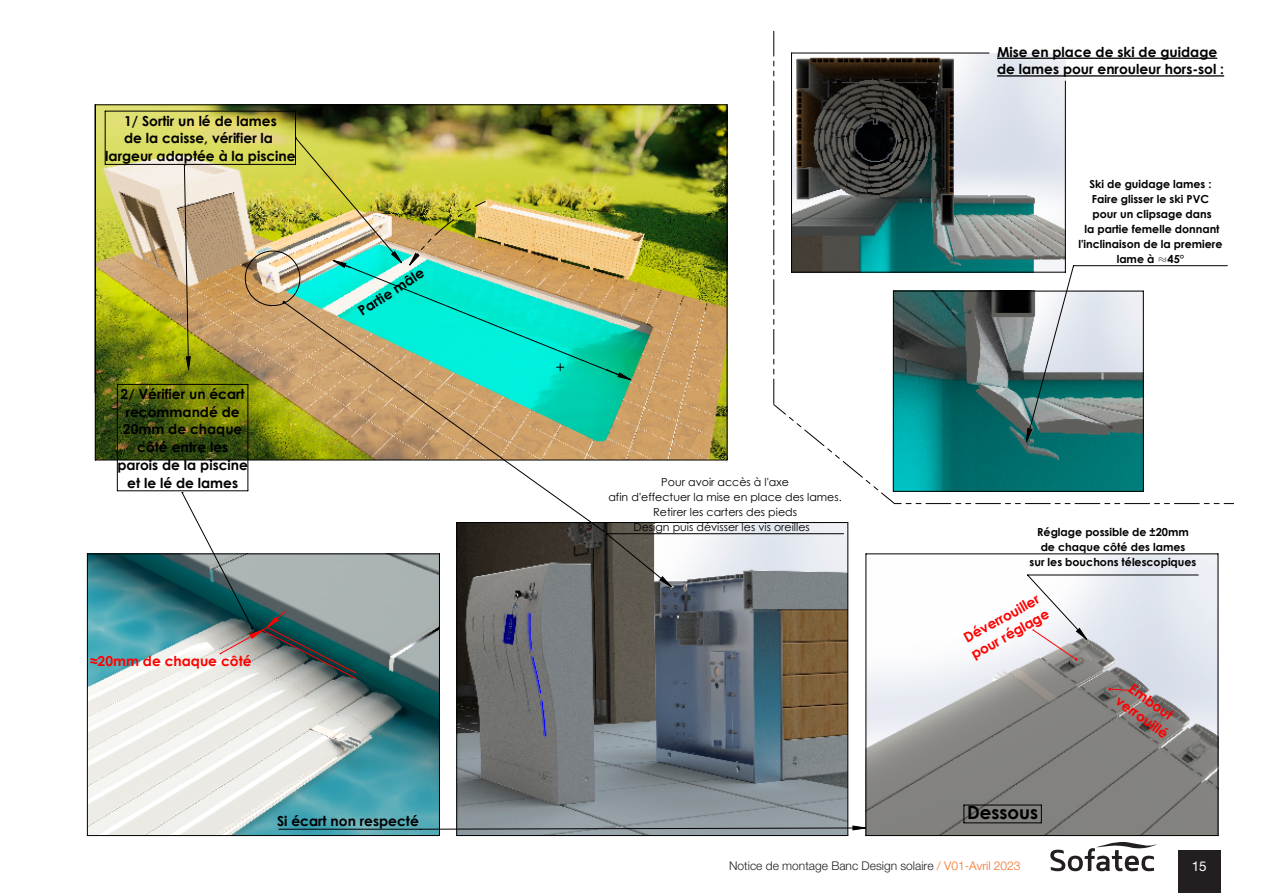
<style>
.page{position:relative;width:1263px;height:893px;background:#fff}
.page>*{position:absolute;margin:0;border:0;box-sizing:border-box;transform-origin:0 0}
.t1{font:700 18.3px "Century Gothic";color:#000}
.t2{font:700 13.8px/17.7px "Century Gothic";color:#000;text-align:center}
.t3{font:700 13.8px/17.7px "Century Gothic";color:#f00}
.t4{font:13.5px "Helvetica Neue LT 55 Rm";color:#fff}
.t5{font:12px "Helvetica Neue LT 45 Lt";color:#231f20}
.t6{font:700 11.1px/15px "Century Gothic";color:#000;text-align:center}
.t7{font:11.1px "Century Gothic";color:#000}
.s1{font-family:"Roman S";font-weight:400}
.s2{color:#f36e21}
</style>
<div class="page">
<img style="left:88px;top:554px;width:351px;height:281px">
<img style="left:866px;top:680px;width:352px;height:155px">
<img style="left:457px;top:691px;width:390px;height:144px">
<svg style="left:181px;top:491px;width:38px;height:138px"></svg>
<svg style="left:963px;top:805px;width:1px;height:18px"></svg>
<hr style="left:964px;top:805px;width:77px;height:1px;background:#000">
<svg style="left:1041px;top:805px;width:1px;height:18px"></svg>
<hr style="left:964px;top:822px;width:77px;height:1px;background:#000">
<img style="left:104px;top:110px;width:115px;height:381px">
<svg style="left:184px;top:164px;width:35px;height:217px;background:#c4b194"></svg>
<hr style="left:95px;top:104px;width:632px;height:1px;background:#000">
<hr style="left:95px;top:105px;width:1px;height:355px;background:#000">
<hr style="left:95px;top:460px;width:632px;height:1px;background:#000">
<hr style="left:87px;top:553px;width:352px;height:1px;background:#000">
<hr style="left:87px;top:554px;width:1px;height:281px;background:#000">
<hr style="left:87px;top:835px;width:352px;height:1px;background:#000">
<hr style="left:439px;top:554px;width:1px;height:281px;background:#000">
<hr style="left:865px;top:554px;width:1px;height:281px;background:#000">
<hr style="left:866px;top:835px;width:352px;height:1px;background:#000">
<hr style="left:1218px;top:554px;width:1px;height:281px;background:#000">
<hr style="left:457px;top:835px;width:391px;height:1px;background:#000">
<hr style="left:456px;top:522px;width:1px;height:313px;background:#000">
<hr style="left:847px;top:522px;width:1px;height:313px;background:#000">
<svg style="left:278px;top:825px;width:589px;height:6px;background:#6e888e"></svg>
<svg style="left:186px;top:253px;width:33px;height:127px;background:#b29b4f"></svg>
<img style="left:219px;top:30px;width:1015px;height:650px">
<svg style="left:267px;top:617px;width:844px;height:73px"></svg>
<div style="left:1178px;top:850px;width:42px;height:43px;background:#231f20"></div>
<svg style="left:1050px;top:842px;width:107px;height:29px"></svg>
<p class="t2" style="left:105px;top:111px;width:192px">1/ Sortir un lé de lames<br>de la caisse, vérifier la largeur adaptée à la piscine</p>
<p class="t2" style="left:117px;top:385px;width:132px">2/ Vérifier un écart recommandé de<br>20mm de chaque côté entre les parois de la piscine et le lé de lames</p>
<p class="t2" style="left:354px;top:304px;width:77px;rotate:-33deg">Partie mâle</p>
<p class="t3" style="left:90px;top:651px;width:163px">≈20mm de chaque côté</p>
<p class="t2" style="left:277px;top:812px;width:143px">Si écart non respecté</p>
<p class="t2" style="left:997px;top:42px;width:229px;text-align:left">Mise en place de ski de guidage de lames pour enrouleur hors-sol :</p>
<p class="t7" style="left:661px;top:474px;width:129px">Pour avoir accès à l'axe</p>
<p class="t7" style="left:608px;top:489px;width:235px">afin d'effectuer la mise en place des lames.</p>
<p class="t7" style="left:653px;top:504px;width:145px">Retirer les carters des pieds</p>
<p class="t7" style="left:634px;top:520px;width:178px">Design puis dévisser les vis oreilles</p>
<p class="t6" style="left:1078px;top:175px;width:145px">Ski de guidage lames :<br>Faire glisser le ski PVC pour un clipsage dans<br>la partie femelle donnant l'inclinaison de la premiere lame à <span class="s1">≈</span>45°</p>
<p class="t6" style="left:1029px;top:524px;width:168px">Réglage possible de ±20mm de chaque côté des lames<br>sur les bouchons télescopiques</p>
<p class="t3" style="left:959px;top:631px;width:89px;rotate:-29deg">Déverrouiller pour réglage</p>
<h1 class="t1" style="left:967px;top:798px;width:73px">Dessous</h1>
<p class="t3" style="left:1133px;top:677px;width:63px;rotate:36deg">Embout verrouillé</p>
<p class="t5" style="left:729px;top:859px;width:293px">Notice de montage Banc Design solaire <span class="s2">/ V01-Avril 2023</span></p>
<p class="t4" style="left:1192px;top:858px;width:17px">15</p>
</div>
